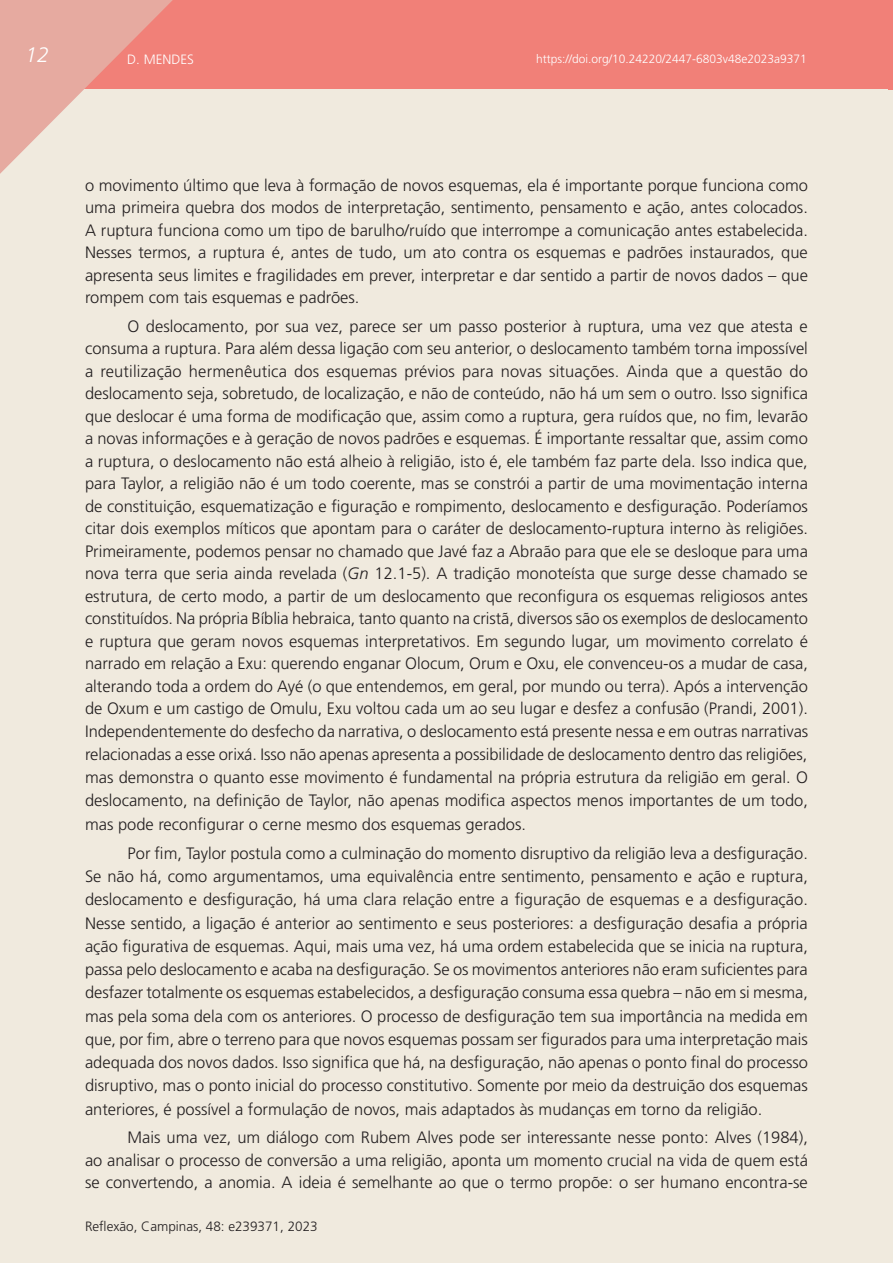
<style>
.page{position:relative;width:893px;height:1263px;background:#fff}
.page>*{position:absolute;margin:0;border:0;box-sizing:border-box;transform-origin:0 0}
.t1{font:italic 300 21px "Frutiger LT Std";color:#fff}
.P1{font:300 16.5px/22.6px "Frutiger LT Std";color:#231f20;text-align:justify}
.t2{font:300 13.5px "Frutiger LT Std";color:#231f20}
.t3{font:300 13.5px "Frutiger LT Std";color:#fff}
.t4{font:300 12px "Frutiger LT Std";color:#fff}
.s1{font-style:italic}
</style>
<div class="page">
<div style="left:0;top:0;width:893px;height:89px;background:#f18078"></div>
<svg style="left:0;top:0;width:176px;height:174px;background:#ebbcb1"></svg>
<div style="left:887px;top:0;width:6px;height:90px;background:#f18078"></div>
<p class="t1" style="left:26px;top:43px;width:25px">12</p>
<p class="t3" style="left:127px;top:51px;width:68px">D. MENDES</p>
<p class="t4" style="left:536px;top:52px;width:272px">https://doi.org/10.24220/2447-6803v48e2023a9371</p>
<p class="P1" style="left:85px;top:174px;width:724px">o movimento último que leva à formação de novos esquemas, ela é importante porque funciona como uma primeira quebra dos modos de interpretação, sentimento, pensamento e ação, antes colocados.<br>A ruptura funciona como um tipo de barulho/ruído que interrompe a comunicação antes estabelecida.<br>Nesses termos, a ruptura é, antes de tudo, um ato contra os esquemas e padrões instaurados, que apresenta seus limites e fragilidades em prever, interpretar e dar sentido a partir de novos dados – que rompem com tais esquemas e padrões.</p>
<p class="P1" style="left:85px;top:315px;width:725px;text-indent:43px">O deslocamento, por sua vez, parece ser um passo posterior à ruptura, uma vez que atesta e consuma a ruptura. Para além dessa ligação com seu anterior, o deslocamento também torna impossível a reutilização hermenêutica dos esquemas prévios para novas situações. Ainda que a questão do deslocamento seja, sobretudo, de localização, e não de conteúdo, não há um sem o outro. Isso significa que deslocar é uma forma de modificação que, assim como a ruptura, gera ruídos que, no fim, levarão a novas informações e à geração de novos padrões e esquemas. É importante ressaltar que, assim como a ruptura, o deslocamento não está alheio à religião, isto é, ele também faz parte dela. Isso indica que, para Taylor, a religião não é um todo coerente, mas se constrói a partir de uma movimentação interna de constituição, esquematização e figuração e rompimento, deslocamento e desfiguração. Poderíamos citar dois exemplos míticos que apontam para o caráter de deslocamento-ruptura interno às religiões.<br>Primeiramente, podemos pensar no chamado que Javé faz a Abraão para que ele se desloque para uma nova terra que seria ainda revelada (<span class="s1">Gn</span> 12.1-5). A tradição monoteísta que surge desse chamado se estrutura, de certo modo, a partir de um deslocamento que reconfigura os esquemas religiosos antes constituídos. Na própria Bíblia hebraica, tanto quanto na cristã, diversos são os exemplos de deslocamento e ruptura que geram novos esquemas interpretativos. Em segundo lugar, um movimento correlato é narrado em relação a Exu: querendo enganar Olocum, Orum e Oxu, ele convenceu-os a mudar de casa, alterando toda a ordem do Ayé (o que entendemos, em geral, por mundo ou terra). Após a intervenção de Oxum e um castigo de Omulu, Exu voltou cada um ao seu lugar e desfez a confusão (Prandi, 2001).<br>Independentemente do desfecho da narrativa, o deslocamento está presente nessa e em outras narrativas relacionadas a esse orixá. Isso não apenas apresenta a possibilidade de deslocamento dentro das religiões, mas demonstra o quanto esse movimento é fundamental na própria estrutura da religião em geral. O deslocamento, na definição de Taylor, não apenas modifica aspectos menos importantes de um todo, mas pode reconfigurar o cerne mesmo dos esquemas gerados.</p>
<p class="P1" style="left:85px;top:842px;width:724px;line-height:23.2px;text-indent:43px">Por fim, Taylor postula como a culminação do momento disruptivo da religião leva a desfiguração.<br>Se não há, como argumentamos, uma equivalência entre sentimento, pensamento e ação e ruptura, deslocamento e desfiguração, há uma clara relação entre a figuração de esquemas e a desfiguração.<br>Nesse sentido, a ligação é anterior ao sentimento e seus posteriores: a desfiguração desafia a própria ação figurativa de esquemas. Aqui, mais uma vez, há uma ordem estabelecida que se inicia na ruptura, passa pelo deslocamento e acaba na desfiguração. Se os movimentos anteriores não eram suficientes para desfazer totalmente os esquemas estabelecidos, a desfiguração consuma essa quebra – não em si mesma, mas pela soma dela com os anteriores. O processo de desfiguração tem sua importância na medida em que, por fim, abre o terreno para que novos esquemas possam ser figurados para uma interpretação mais adequada dos novos dados. Isso significa que há, na desfiguração, não apenas o ponto final do processo disruptivo, mas o ponto inicial do processo constitutivo. Somente por meio da destruição dos esquemas anteriores, é possível a formulação de novos, mais adaptados às mudanças em torno da religião.</p>
<p class="P1" style="left:85px;top:1126px;width:724px;text-indent:43px">Mais uma vez, um diálogo com Rubem Alves pode ser interessante nesse ponto: Alves (1984), ao analisar o processo de conversão a uma religião, aponta um momento crucial na vida de quem está se convertendo, a anomia. A ideia é semelhante ao que o termo propõe: o ser humano encontra-se</p>
<p class="t2" style="left:85px;top:1218px;width:234px">Reflexão, Campinas, 48: e239371, 2023</p>
</div>
